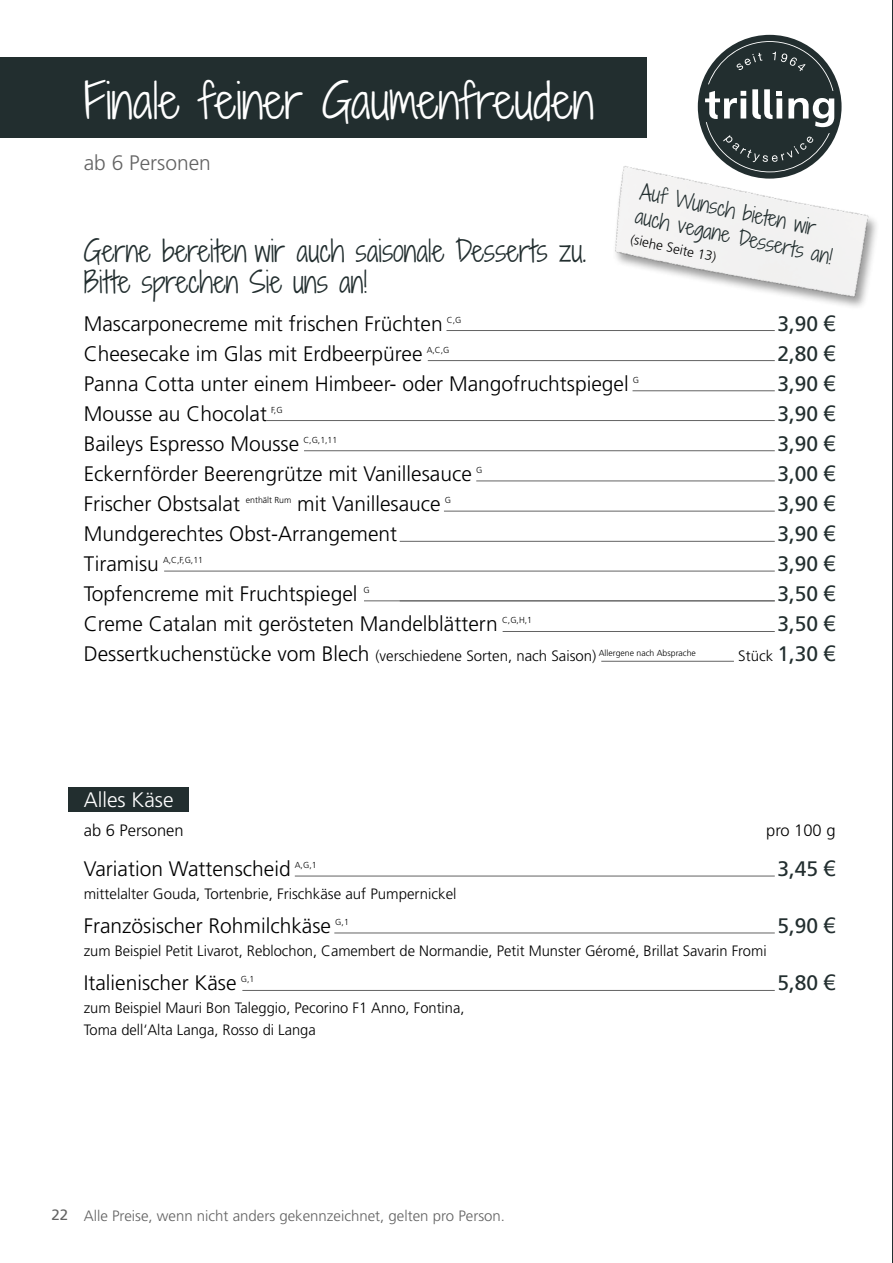
<style>
.page{position:relative;width:893px;height:1263px;background:#fff}
.page>*{position:absolute;margin:0;border:0;box-sizing:border-box;transform-origin:0 0}
.t1{font:300 46.5px "Shadows Into";color:#fff}
.t2{font:300 28.5px/31.5px "Shadows Into";color:#222e2f}
.t3{font:300 21px "Frutiger";color:#000}
.t4{font:21px "Frutiger";color:#222e2f}
.t5{font:300 21px "Frutiger";color:#636363}
.t6{font:300 21px "Frutiger";color:#fff}
.t7{font:300 20.1px/25px "Shadows Into";color:#222e2f}
.t8{font:300 16.5px "Frutiger";color:#000}
.t9{font:300 15px/22.5px "Frutiger";color:#000}
.t10{font:300 15px "Frutiger";color:#636363}
.t11{font:15px "Frutiger";color:#636363}
.t12{font:300 13.5px "Frutiger";color:#000}
.t13{font:300 8.7px "Frutiger";color:#000}
.s1{font-family:"Tahoma"}
.s2{font-size:21px}
.s3{font-weight:400;font-size:21px;color:#222e2f}
.s4{font-family:"Tahoma";font-weight:400;font-size:21px;color:#222e2f}
</style>
<div class="page">
<div style="left:698px;top:35px;width:143px;height:144px;background:#222e2f;border-radius:50%"></div>
<svg style="left:705px;top:41px;width:129px;height:67px"></svg>
<div style="left:0;top:57px;width:646px;height:81px;background:#222e2f"></div>
<hr style="left:632px;top:390px;width:143px;height:1px;background:#636363">
<hr style="left:428px;top:360px;width:347px;height:1px;background:#636363">
<hr style="left:295px;top:876px;width:480px;height:1px;background:#636363">
<hr style="left:334px;top:933px;width:441px;height:1px;background:#636363">
<hr style="left:242px;top:990px;width:533px;height:1px;background:#636363">
<hr style="left:444px;top:511px;width:331px;height:1px;background:#636363">
<hr style="left:476px;top:481px;width:299px;height:1px;background:#636363">
<hr style="left:304px;top:450px;width:471px;height:1px;background:#636363">
<hr style="left:446px;top:330px;width:329px;height:1px;background:#636363">
<hr style="left:267px;top:420px;width:508px;height:1px;background:#636363">
<hr style="left:364px;top:601px;width:411px;height:1px;background:#636363">
<hr style="left:503px;top:631px;width:272px;height:1px;background:#636363">
<hr style="left:400px;top:541px;width:375px;height:1px;background:#636363">
<div style="left:68px;top:787px;width:120px;height:25px;background:#222e2f"></div>
<hr style="left:892px;top:0;width:1px;height:1263px;background:#222e2f">
<img style="left:615px;top:108px;width:262px;height:223px">
<hr style="left:164px;top:571px;width:611px;height:1px;background:#636363">
<hr style="left:601px;top:661px;width:133px;height:1px;background:#636363">
<h1 class="t1" style="left:84px;top:67px;width:512px">Finale feiner Gaumenfreuden</h1>
<p class="t5" style="left:84px;top:150px;width:129px">ab 6 Personen</p>
<h2 class="t2" style="left:84px;top:235px;width:504px">Gerne bereiten wir auch saisonale Desserts zu.<br>Bitte sprechen Sie uns an!</h2>
<p class="t7" style="left:644px;top:179px;width:202px;rotate:12deg">Auf Wunsch bieten wir auch vegane Desserts an!</p>
<p class="t12" style="left:632px;top:232px;width:89px;rotate:12deg">(siehe Seite 13)</p>
<p class="t3" style="left:84px;top:312px;width:360px">Mascarponecreme mit frischen Früchten</p>
<p class="t13" style="left:447px;top:315px;width:16px">C,G</p>
<p class="t4" style="left:777px;top:311px;width:60px">3,90 <span class="s1">€</span></p>
<p class="t3" style="left:84px;top:342px;width:340px">Cheesecake im Glas mit Erdbeerpüree</p>
<p class="t13" style="left:427px;top:345px;width:24px">A,C,G</p>
<p class="t4" style="left:777px;top:341px;width:60px">2,80 <span class="s1">€</span></p>
<p class="t3" style="left:84px;top:372px;width:546px">Panna Cotta unter einem Himbeer- oder Mangofruchtspiegel</p>
<p class="t13" style="left:633px;top:375px;width:8px">G</p>
<p class="t4" style="left:777px;top:371px;width:60px">3,90 <span class="s1">€</span></p>
<p class="t3" style="left:84px;top:402px;width:185px">Mousse au Chocolat</p>
<p class="t13" style="left:271px;top:405px;width:13px">F,G</p>
<p class="t4" style="left:777px;top:401px;width:60px">3,90 <span class="s1">€</span></p>
<p class="t3" style="left:84px;top:432px;width:217px">Baileys Espresso Mousse</p>
<p class="t13" style="left:303px;top:435px;width:35px">C,G,1,11</p>
<p class="t4" style="left:777px;top:431px;width:60px">3,90 <span class="s1">€</span></p>
<p class="t3" style="left:84px;top:462px;width:390px">Eckernförder Beerengrütze mit Vanillesauce</p>
<p class="t13" style="left:476px;top:465px;width:8px">G</p>
<p class="t4" style="left:777px;top:461px;width:60px">3,00 <span class="s1">€</span></p>
<p class="t3" style="left:84px;top:492px;width:158px">Frischer Obstsalat</p>
<p class="t13" style="left:246px;top:495px;width:47px">enthält Rum</p>
<p class="t3" style="left:297px;top:492px;width:145px">mit Vanillesauce</p>
<p class="t13" style="left:445px;top:495px;width:8px">G</p>
<p class="t4" style="left:777px;top:491px;width:60px">3,90 <span class="s1">€</span></p>
<p class="t3" style="left:84px;top:522px;width:315px">Mundgerechtes Obst-Arrangement</p>
<p class="t4" style="left:777px;top:521px;width:60px">3,90 <span class="s1">€</span></p>
<p class="t3" style="left:84px;top:552px;width:77px">Tiramisu</p>
<p class="t13" style="left:163px;top:555px;width:41px">A,C,F,G,11</p>
<p class="t4" style="left:777px;top:551px;width:60px">3,90 <span class="s1">€</span></p>
<p class="t3" style="left:84px;top:582px;width:275px">Topfencreme mit Fruchtspiegel</p>
<p class="t13" style="left:363px;top:585px;width:8px">G</p>
<p class="t4" style="left:777px;top:581px;width:60px">3,50 <span class="s1">€</span></p>
<p class="t3" style="left:84px;top:612px;width:416px">Creme Catalan mit gerösteten Mandelblättern</p>
<p class="t13" style="left:502px;top:615px;width:31px">C,G,H,1</p>
<p class="t4" style="left:777px;top:611px;width:60px">3,50 <span class="s1">€</span></p>
<p class="t9" style="left:84px;top:645px;width:614px"><span class="s2">Dessertkuchenstücke vom Blech</span> (verschiedene Sorten, nach Saison) <sup>Allergene</sup> <sup>nach</sup> <sup>Absprache</sup></p>
<p class="t9" style="left:738px;top:645px;width:99px">Stück <span class="s3">1,30</span> <span class="s4">€</span></p>
<p class="t6" style="left:84px;top:788px;width:91px">Alles Käse</p>
<p class="t8" style="left:84px;top:821px;width:101px">ab 6 Personen</p>
<p class="t8" style="left:766px;top:820px;width:71px">pro 100 g</p>
<p class="t3" style="left:84px;top:857px;width:208px">Variation Wattenscheid</p>
<p class="t13" style="left:295px;top:860px;width:23px">A,G,1</p>
<p class="t4" style="left:777px;top:856px;width:60px">3,45 <span class="s1">€</span></p>
<p class="t9" style="left:84px;top:882px;width:374px">mittelalter Gouda, Tortenbrie, Frischkäse auf Pumpernickel</p>
<p class="t3" style="left:84px;top:914px;width:249px">Französischer Rohmilchkäse</p>
<p class="t13" style="left:335px;top:917px;width:15px">G,1</p>
<p class="t4" style="left:777px;top:913px;width:60px">5,90 <span class="s1">€</span></p>
<p class="t9" style="left:84px;top:939px;width:684px">zum Beispiel Petit Livarot, Reblochon, Camembert de Normandie, Petit Munster Géromé, Brillat Savarin Fromi</p>
<p class="t3" style="left:84px;top:971px;width:154px">Italienischer Käse</p>
<p class="t13" style="left:241px;top:974px;width:15px">G,1</p>
<p class="t4" style="left:777px;top:970px;width:60px">5,80 <span class="s1">€</span></p>
<p class="t9" style="left:84px;top:996px;width:382px">zum Beispiel Mauri Bon Taleggio, Pecorino F1 Anno, Fontina,<br>Toma dell‘Alta Langa, Rosso di Langa</p>
<p class="t11" style="left:51px;top:1206px;width:18px">22</p>
<p class="t10" style="left:84px;top:1207px;width:423px">Alle Preise, wenn nicht anders gekennzeichnet, gelten pro Person.</p>
</div>
